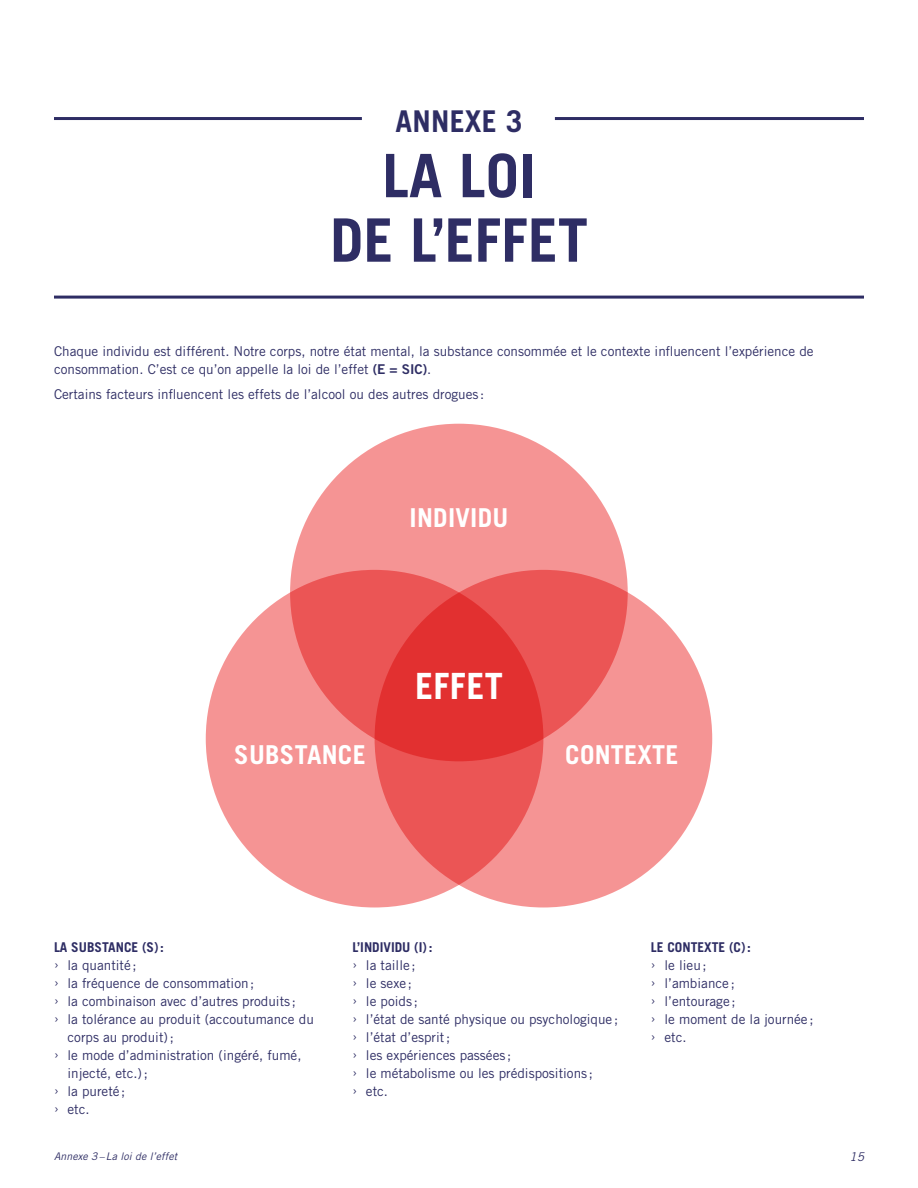
<style>
.page{position:relative;width:918px;height:1188px;background:#fff}
.page>*{position:absolute;margin:0;border:0;box-sizing:border-box;transform-origin:0 0}
.t1{font:700 60px/64.5px "Trade Gothic";color:#2e2d64;text-align:center}
.t2{font:700 36.15px "Trade Gothic";letter-spacing:.01em;color:#fff}
.t3{font:700 30px "Trade Gothic";letter-spacing:.01em;color:#2e2d64}
.t4{font:700 26.1px "Trade Gothic";letter-spacing:.01em;color:#fff}
.t5{font:13.5px/18px "Trade Gothic";color:#2e2d64}
.t6{font:700 13.5px "Trade Gothic";color:#2e2d64}
.t7{font:italic 12px "Trade Gothic";color:#2e2d64}
.t8{font:italic 10.5px "Trade Gothic";letter-spacing:.01em;color:#2e2d64}
.s1{font-family:"Trade Gothic Bold Two"}
</style>
<div class="page">
<hr style="left:54px;top:296px;width:810px;height:3px;background:#2e2d64">
<hr style="left:54px;top:117px;width:308px;height:3px;background:#2e2d64">
<hr style="left:555px;top:117px;width:309px;height:3px;background:#2e2d64">
<div style="left:206px;top:570px;width:337px;height:338px;background:#f59494;border-radius:50%"></div>
<svg style="left:375px;top:570px;width:337px;height:338px;background:#f28282"></svg>
<svg style="left:290px;top:424px;width:338px;height:337px;background:#ed6868"></svg>
<h3 class="t3" style="left:395px;top:102px;width:129px">ANNEXE 3</h3>
<h1 class="t1" style="left:330px;top:143px;width:259px">LA LOI<br>DE L’EFFET</h1>
<p class="t5" style="left:54px;top:342px;width:761px">Chaque individu est différent. Notre corps, notre état mental, la substance consommée et le contexte influencent l’expérience de consommation. C’est ce qu’on appelle la loi de l’effet <span class="s1">(E = SIC)</span>.</p>
<p class="t5" style="left:54px;top:385px;width:432px">Certains facteurs influencent les effets de l’alcool ou des autres drogues :</p>
<h3 class="t4" style="left:410px;top:501px;width:100px">INDIVIDU</h3>
<h3 class="t4" style="left:234px;top:739px;width:133px">SUBSTANCE</h3>
<h2 class="t2" style="left:415px;top:664px;width:89px">EFFET</h2>
<h3 class="t4" style="left:565px;top:739px;width:115px">CONTEXTE</h3>
<p class="t6" style="left:54px;top:939px;width:111px">LA SUBSTANCE (S):</p>
<p class="t5" style="left:54px;top:956px;width:84px">› la quantité ;</p>
<p class="t5" style="left:54px;top:974px;width:202px">› la fréquence de consommation;</p>
<p class="t5" style="left:54px;top:992px;width:244px">› la combinaison avec d’autres produits ;</p>
<p class="t5" style="left:54px;top:1010px;width:261px">› la tolérance au produit (accoutumance du</p>
<p class="t5" style="left:68px;top:1028px;width:108px">corps au produit);</p>
<p class="t5" style="left:54px;top:1046px;width:249px">› le mode d’administration (ingéré, fumé,</p>
<p class="t5" style="left:68px;top:1064px;width:82px">injecté, etc.);</p>
<p class="t5" style="left:54px;top:1082px;width:73px">› la pureté ;</p>
<p class="t5" style="left:54px;top:1100px;width:37px">› etc.</p>
<p class="t6" style="left:352px;top:939px;width:81px">L’INDIVIDU (I):</p>
<p class="t5" style="left:352px;top:956px;width:267px">› la taille ;<br>› le sexe ;<br>› le poids ;<br>› l’état de santé physique ou psychologique; › l’état d’esprit;<br>› les expériences passées ;<br>› le métabolisme ou les prédispositions ;<br>› etc.</p>
<p class="t6" style="left:651px;top:939px;width:101px">LE CONTEXTE (C):</p>
<p class="t5" style="left:651px;top:956px;width:164px">› le lieu;<br>› l’ambiance;<br>› l’entourage;<br>› le moment de la journée ; › etc.</p>
<p class="t8" style="left:54px;top:1150px;width:125px">Annexe 3– La loi de l’effet</p>
<p class="t7" style="left:849px;top:1149px;width:16px">15</p>
</div>
